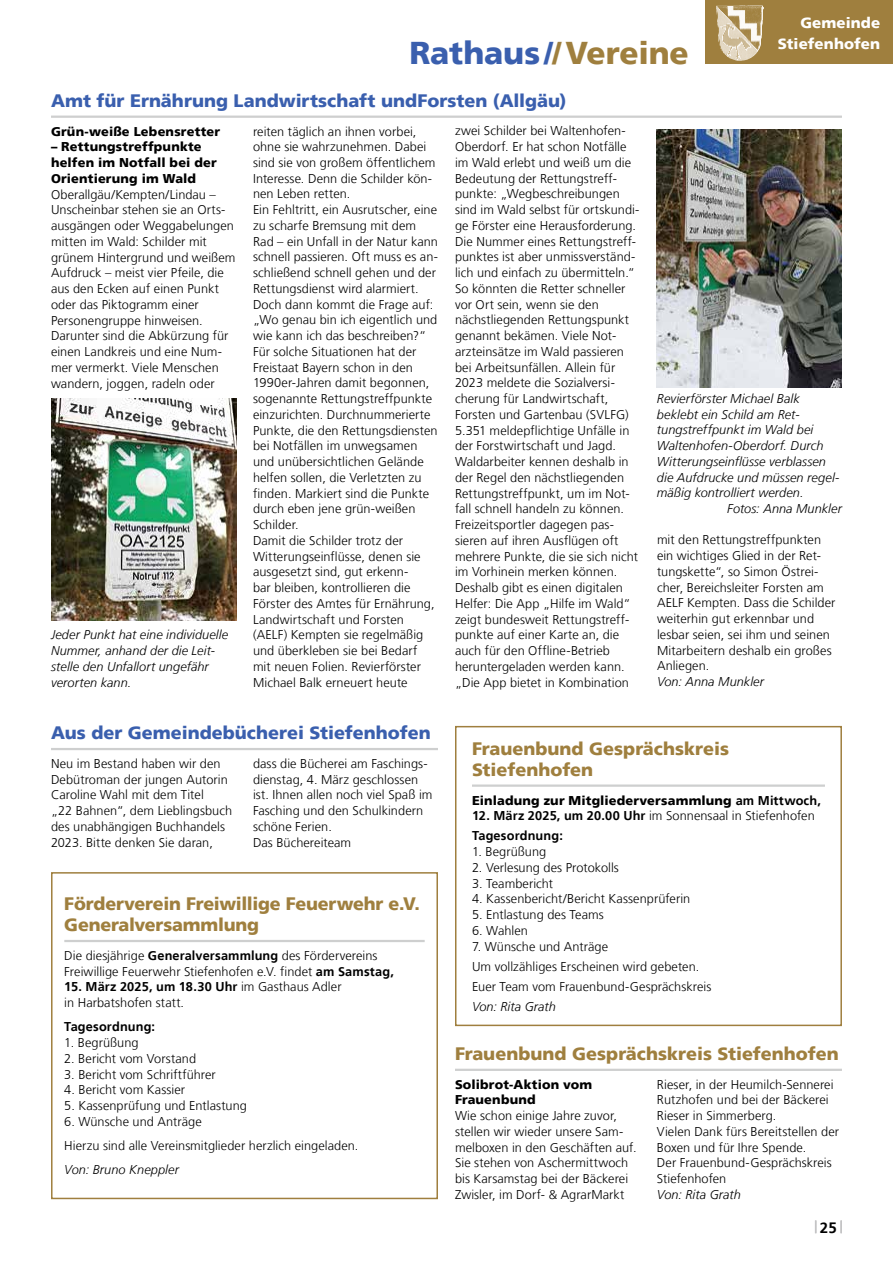
<style>
.page{position:relative;width:893px;height:1263px;background:#fff}
.page>*{position:absolute;margin:0;border:0;box-sizing:border-box;transform-origin:0 0}
.t1{font:900 31.5px "Frutiger LT";letter-spacing:-.005em;color:#3a5fae}
.t2{font:900 18px/21px "Frutiger LT";letter-spacing:-.005em;color:#9f7f3e}
.t3{font:900 18px "Frutiger LT";color:#3a5fae}
.t4{font:900 15px/21px "Frutiger LT";letter-spacing:.005em;color:#fff;text-align:right}
.t5{font:700 15px "Frutiger LT";color:#000}
.t6{font:300 12.75px/15.8px "Frutiger LT";letter-spacing:.005em;color:#000}
.t7{font:italic 300 12.75px/15.8px "Frutiger LT";letter-spacing:.005em;color:#000}
.t8{font:900 12.75px/15.8px "Frutiger LT";letter-spacing:.015em;color:#000}
.t9{font:700 12.75px/20px "Frutiger LT";letter-spacing:.01em;color:#000}
.s1{color:#9f7f3e}
.s2{font-weight:700}
.s3{font-weight:300}
</style>
<div class="page">
<svg style="left:815px;top:1220px;width:1px;height:13px"></svg>
<svg style="left:840px;top:1220px;width:2px;height:13px"></svg>
<div style="left:706px;top:0;width:187px;height:64px;background:#9f7f3e"></div>
<img style="left:716px;top:6px;width:48px;height:55px">
<hr style="left:51px;top:748px;width:387px;height:2px;background:#cecfcf">
<hr style="left:51px;top:116px;width:791px;height:2px;background:#cecfcf">
<img style="left:657px;top:130px;width:185px;height:257px">
<img style="left:51px;top:398px;width:185px;height:223px">
<hr style="left:472px;top:784px;width:353px;height:3px;background:#cecfcf">
<div style="left:455px;top:726px;width:387px;height:300px;border:2px solid #9f7f3e"></div>
<div style="left:51px;top:872px;width:387px;height:327px;border:2px solid #9f7f3e"></div>
<hr style="left:455px;top:1069px;width:387px;height:2px;background:#cecfcf">
<hr style="left:64px;top:940px;width:361px;height:2px;background:#cecfcf">
<h1 class="t1" style="left:409px;top:34px;width:281px">Rathaus/<span class="s1">/Vereine</span></h1>
<p class="t4" style="left:778px;top:12px;width:104px">Gemeinde<br>Stiefenhofen</p>
<h2 class="t3" style="left:51px;top:90px;width:517px">Amt für Ernährung Landwirtschaft undForsten (Allgäu)</h2>
<p class="t8" style="left:51px;top:123px;width:171px">Grün-weiße Lebensretter</p>
<p class="t8" style="left:51px;top:139px;width:167px">– Rettungstreffpunkte helfen im Notfall bei der<br>Orientierung im Wald</p>
<p class="t6" style="left:51px;top:186px;width:186px">Oberallgäu/Kempten/Lindau –<br>Unscheinbar stehen sie an Orts&shy;ausgängen oder Weggabelungen mitten im Wald: Schilder mit grünem Hintergrund und weißem<br>Aufdruck – meist vier Pfeile, die aus den Ecken auf einen Punkt oder das Piktogramm einer<br>Personengruppe hinweisen.<br>Darunter sind die Abkürzung für einen Landkreis und eine Num&shy;mer vermerkt. Viele Menschen wandern, joggen, radeln oder</p>
<p class="t6" style="left:253px;top:123px;width:186px">reiten täglich an ihnen vorbei, ohne sie wahrzunehmen. Dabei sind sie von großem öffentlichem<br>Interesse. Denn die Schilder kön&shy;nen Leben retten.<br>Ein Fehltritt, ein Ausrutscher, eine zu scharfe Bremsung mit dem<br>Rad – ein Unfall in der Natur kann schnell passieren. Oft muss es an&shy;schließend schnell gehen und der<br>Rettungsdienst wird alarmiert.<br>Doch dann kommt die Frage auf: „Wo genau bin ich eigentlich und wie kann ich das beschreiben?“<br>Für solche Situationen hat der<br>Freistaat Bayern schon in den<br>1990er-Jahren damit begonnen, sogenannte Rettungstreffpunkte einzurichten. Durchnummerierte<br>Punkte, die den Rettungsdiensten bei Notfällen im unwegsamen und unübersichtlichen Gelände helfen sollen, die Verletzten zu finden. Markiert sind die Punkte durch eben jene grün-weißen<br>Schilder.<br>Damit die Schilder trotz der<br>Witterungseinflüsse, denen sie ausgesetzt sind, gut erkenn-<br>bar bleiben, kontrollieren die<br>Förster des Amtes für Ernährung,<br>Landwirtschaft und Forsten (AELF) Kempten sie regelmäßig und überkleben sie bei Bedarf mit neuen Folien. Revierförster<br>Michael Balk erneuert heute</p>
<p class="t6" style="left:455px;top:123px;width:186px">zwei Schilder bei Waltenhofen-<br>Oberdorf. Er hat schon Notfälle im Wald erlebt und weiß um die<br>Bedeutung der Rettungstreff&shy;punkte: „Wegbeschreibungen sind im Wald selbst für ortskundi&shy;ge Förster eine Herausforderung.<br>Die Nummer eines Rettungstreff&shy;punktes ist aber unmissverständ&shy;lich und einfach zu übermitteln.“<br>So könnten die Retter schneller vor Ort sein, wenn sie den nächstliegenden Rettungspunkt genannt bekämen. Viele Not&shy;arzteinsätze im Wald passieren bei Arbeitsunfällen. Allein für<br>2023 meldete die Sozialversi&shy;cherung für Landwirtschaft,<br>Forsten und Gartenbau (SVLFG)<br>5.351 meldepflichtige Unfälle in der Forstwirtschaft und Jagd.<br>Waldarbeiter kennen deshalb in der Regel den nächstliegenden<br>Rettungstreffpunkt, um im Not&shy;fall schnell handeln zu können.<br>Freizeitsportler dagegen pas&shy;sieren auf ihren Ausflügen oft mehrere Punkte, die sie sich nicht im Vorhinein merken können.<br>Deshalb gibt es einen digitalen<br>Helfer: Die App „Hilfe im Wald“ zeigt bundesweit Rettungstreff&shy;punkte auf einer Karte an, die auch für den Offline-Betrieb heruntergeladen werden kann. „Die App bietet in Kombination</p>
<p class="t7" style="left:51px;top:627px;width:179px">Jeder Punkt hat eine individuelle<br>Nummer, anhand der die Leit&shy;stelle den Unfallort ungefähr verorten kann.</p>
<p class="t7" style="left:657px;top:391px;width:144px">Revierförster Michael Balk</p>
<p class="t7" style="left:657px;top:406px;width:144px">beklebt ein Schild am Ret-</p>
<p class="t7" style="left:657px;top:422px;width:158px">tungstreffpunkt im Wald bei</p>
<p class="t7" style="left:657px;top:438px;width:168px">Waltenhofen-Oberdorf. Durch</p>
<p class="t7" style="left:657px;top:454px;width:171px">Witterungseinflüsse verblassen</p>
<p class="t7" style="left:657px;top:469px;width:184px">die Aufdrucke und müssen regel-</p>
<p class="t7" style="left:657px;top:485px;width:148px">mäßig kontrolliert werden.</p>
<p class="t7" style="left:727px;top:501px;width:116px">Fotos: Anna Munkler</p>
<p class="t6" style="left:657px;top:532px;width:180px">mit den Rettungstreffpunkten ein wichtiges Glied in der Ret&shy;tungskette“, so Simon Östrei&shy;cher, Bereichsleiter Forsten am<br>AELF Kempten. Dass die Schilder weiterhin gut erkennbar und lesbar seien, sei ihm und seinen<br>Mitarbeitern deshalb ein großes<br>Anliegen.</p>
<p class="t7" style="left:657px;top:674px;width:109px">Von: Anna Munkler</p>
<h2 class="t3" style="left:51px;top:722px;width:381px">Aus der Gemeindebücherei Stiefenhofen</h2>
<p class="t6" style="left:51px;top:756px;width:183px">Neu im Bestand haben wir den<br>Debütroman der jungen Autorin<br>Caroline Wahl mit dem Titel<br>„22 Bahnen“, dem Lieblingsbuch des unabhängigen Buchhandels<br>2023. Bitte denken Sie daran,</p>
<p class="t6" style="left:253px;top:756px;width:181px">dass die Bücherei am Faschings&shy;dienstag, 4. März geschlossen ist. Ihnen allen noch viel Spaß im<br>Fasching und den Schulkindern schöne Ferien.<br>Das Büchereiteam</p>
<h2 class="t2" style="left:64px;top:893px;width:357px">Förderverein Freiwillige Feuerwehr e.V.<br>Generalversammlung</h2>
<p class="t6" style="left:64px;top:948px;width:331px">Die diesjährige <span class="s2">Generalversammlung</span> des Fördervereins<br>Freiwillige Feuerwehr Stiefenhofen e.V. findet <span class="s2">am Samstag,</span></p>
<p class="t6" style="left:64px;top:979px;width:279px"><span class="s2">15. März 2025, um 18.30 Uhr</span> im Gasthaus Adler in Harbatshofen statt.</p>
<p class="t9" style="left:64px;top:1017px;width:92px">Tagesordnung:</p>
<p class="t6" style="left:64px;top:1035px;width:76px">1. Begrüßung</p>
<p class="t6" style="left:64px;top:1051px;width:133px">2. Bericht vom Vorstand</p>
<p class="t6" style="left:64px;top:1066px;width:153px">3. Bericht vom Schriftführer</p>
<p class="t6" style="left:64px;top:1082px;width:122px">4. Bericht vom Kassier</p>
<p class="t6" style="left:64px;top:1098px;width:184px">5. Kassenprüfung und Entlastung</p>
<p class="t6" style="left:64px;top:1109px;width:296px;line-height:24.3px">6. Wünsche und Anträge<br>Hierzu sind alle Vereinsmitglieder herzlich eingeladen.</p>
<p class="t7" style="left:64px;top:1162px;width:116px">Von: Bruno Kneppler</p>
<h2 class="t2" style="left:472px;top:738px;width:258px">Frauenbund Gesprächskreis<br>Stiefenhofen</h2>
<p class="t8" style="left:472px;top:792px;width:350px">Einladung zur Mitgliederversammlung <span class="s2">am Mittwoch,</span></p>
<p class="t9" style="left:472px;top:806px;width:344px">12. März 2025, um 20.00 Uhr <span class="s3">im Sonnensaal in Stiefenhofen<br></span>Tagesordnung:</p>
<p class="t6" style="left:472px;top:844px;width:76px">1. Begrüßung</p>
<p class="t6" style="left:472px;top:860px;width:148px">2. Verlesung des Protokolls</p>
<p class="t6" style="left:472px;top:875px;width:83px">3. Teambericht</p>
<p class="t6" style="left:472px;top:891px;width:220px">4. Kassenbericht/Bericht Kassenprüferin</p>
<p class="t6" style="left:472px;top:907px;width:133px">5. Entlastung des Teams</p>
<p class="t6" style="left:472px;top:923px;width:58px">6. Wahlen</p>
<p class="t6" style="left:472px;top:936px;width:241px;line-height:20px">7. Wünsche und Anträge<br>Um vollzähliges Erscheinen wird gebeten.<br>Euer Team vom Frauenbund-Gesprächskreis</p>
<p class="t7" style="left:472px;top:998px;width:85px">Von: Rita Grath</p>
<h2 class="t2" style="left:455px;top:1043px;width:385px">Frauenbund Gesprächskreis Stiefenhofen</h2>
<p class="t8" style="left:455px;top:1076px;width:139px">Solibrot-Aktion vom<br>Frauenbund</p>
<p class="t6" style="left:455px;top:1108px;width:183px">Wie schon einige Jahre zuvor, stellen wir wieder unsere Sam&shy;melboxen in den Geschäften auf.<br>Sie stehen von Aschermittwoch bis Karsamstag bei der Bäckerei<br>Zwisler, im Dorf- &amp; AgrarMarkt</p>
<p class="t6" style="left:657px;top:1076px;width:184px">Rieser, in der Heumilch-Sennerei<br>Rutzhofen und bei der Bäckerei<br>Rieser in Simmerberg.<br>Vielen Dank fürs Bereitstellen der<br>Boxen und für Ihre Spende.<br>Der Frauenbund-Gesprächskreis<br>Stiefenhofen</p>
<p class="t7" style="left:657px;top:1187px;width:85px">Von: Rita Grath</p>
<p class="t5" style="left:820px;top:1218px;width:18px">25</p>
</div>
